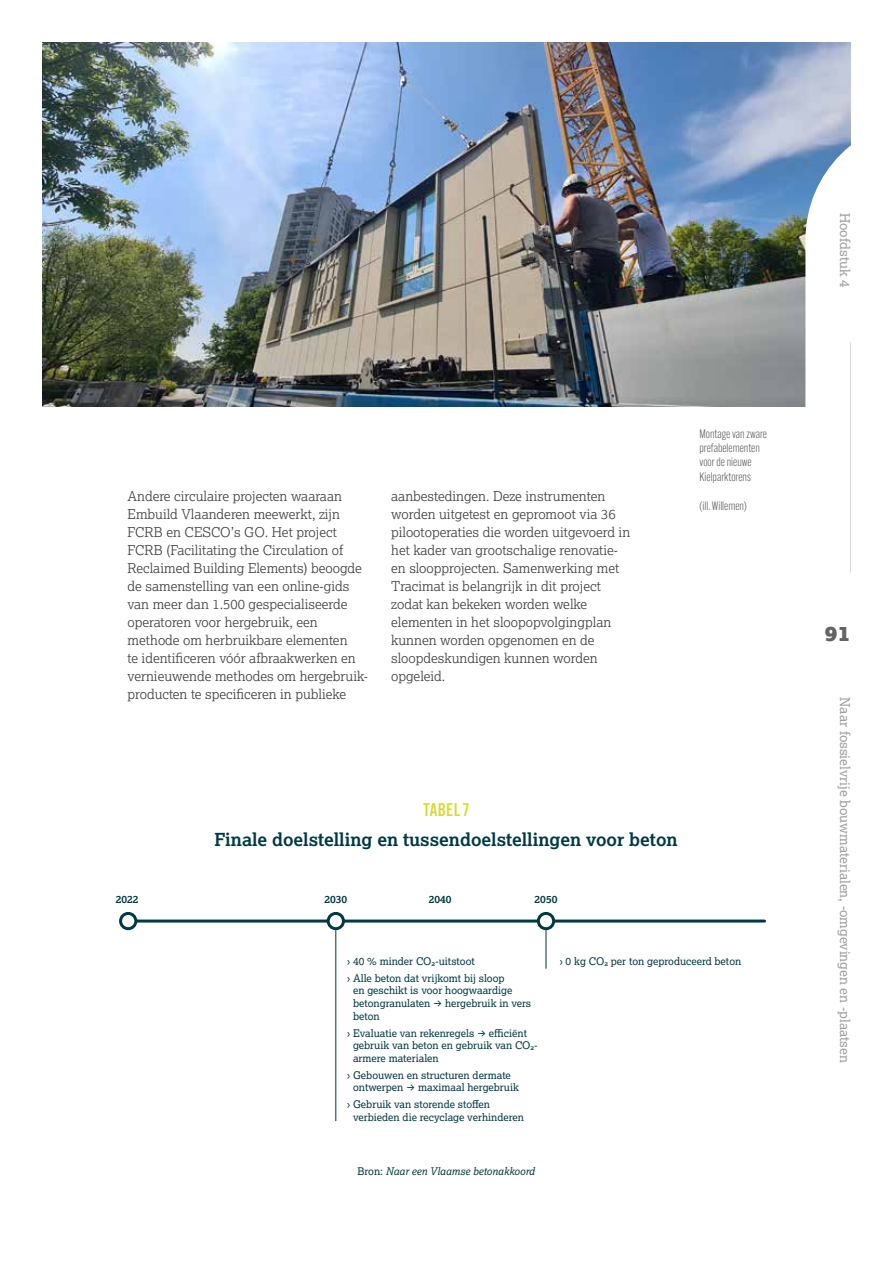
<style>
.page{position:relative;width:893px;height:1263px;background:#fff}
.page>*{position:absolute;margin:0;border:0;box-sizing:border-box;transform-origin:0 0}
.t1{font:900 21px "Lexia";color:#646363}
.t2{font:700 18px "Lexia";color:#003941}
.t3{font:500 18px "Alternate Gothic ATF";letter-spacing:.02em;color:#d7db2d}
.t4{font:300 13.5px/18px "Lexia";color:#3c3c3b}
.t5{font:13.5px "Lexia";color:#9d9d9c}
.t6{font:300 12px/14.4px "Alternate Gothic ATF";color:#575756}
.t7{font:10.5px/12.6px "Lexia";color:#003941}
.t8{font:italic 10.5px "Lexia";color:#003941}
.t9{font:700 10.5px "Lexia";color:#003941}
.s1{font-family:"SF Compact";font-weight:900}
.s2{font-style:normal}
</style>
<div class="page">
<img style="left:43px;top:43px;width:807px;height:363px">
<svg style="left:805px;top:119px;width:46px;height:288px"></svg>
<hr style="left:136px;top:919px;width:628px;height:3px;background:#003941">
<hr style="left:335px;top:930px;width:1px;height:191px;background:#003941">
<hr style="left:546px;top:930px;width:1px;height:39px;background:#003941">
<div style="left:119px;top:912px;width:18px;height:18px;border:3px solid #003941;border-radius:50%"></div>
<div style="left:328px;top:913px;width:15px;height:16px;background:#fff;border-radius:50%"></div>
<div style="left:327px;top:912px;width:18px;height:18px;border:3px solid #003941;border-radius:50%"></div>
<div style="left:538px;top:913px;width:16px;height:16px;background:#fff;border-radius:50%"></div>
<div style="left:537px;top:912px;width:18px;height:18px;border:3px solid #003941;border-radius:50%"></div>
<hr style="left:850px;top:342px;width:1px;height:231px;background:#dadada">
<p class="t4" style="left:128px;top:486px;width:242px">Andere circulaire projecten waaraan Embuild Vlaanderen meewerkt, zijn FCRB en CESCO’s GO. Het project FCRB (Facilitating the Circulation of Reclaimed Building Elements) beoogde de samenstelling van een online-gids van meer dan 1.500 gespecialiseerde operatoren voor hergebruik, een methode om herbruikbare elementen<br>te identificeren vóór afbraakwerken en vernieuwende methodes om hergebruik&shy;producten te specificeren in publieke</p>
<p class="t4" style="left:391px;top:486px;width:240px">aanbestedingen. Deze instrumenten worden uitgetest en gepromoot via 36 pilootoperaties die worden uitgevoerd in het kader van grootschalige renovatie&shy;en sloopprojecten. Samenwerking met Tracimat is belangrijk in dit project zodat kan bekeken worden welke elementen in het sloopopvolgingplan kunnen worden opgenomen en de sloopdeskundigen kunnen worden opgeleid.</p>
<p class="t6" style="left:699px;top:426px;width:69px">Montage van zware prefabelementen voor de nieuwe<br>Kielparktorens</p>
<p class="t6" style="left:699px;top:498px;width:49px">(ill. Willemen)</p>
<h2 class="t3" style="left:423px;top:798px;width:47px">TABEL 7</h2>
<h2 class="t2" style="left:214px;top:828px;width:465px">Finale doelstelling en tussendoelstellingen voor beton</h2>
<p class="t9" style="left:116px;top:892px;width:24px">2022</p>
<p class="t9" style="left:324px;top:892px;width:24px">2030</p>
<p class="t9" style="left:429px;top:892px;width:24px">2040</p>
<p class="t9" style="left:535px;top:892px;width:24px">2050</p>
<p class="t7" style="left:347px;top:952px;width:159px;line-height:16.8px">› 40 % minder CO2-uitstoot<br>› Alle beton dat vrijkomt bij sloop</p>
<p class="t7" style="left:353px;top:984px;width:180px">en geschikt is voor hoogwaardige betongranulaten <span class="s1">→</span> hergebruik in vers beton</p>
<p class="t7" style="left:353px;top:1026px;width:186px;text-indent:-6px">› Evaluatie van rekenregels <span class="s1">→</span> efficiënt gebruik van beton en gebruik van CO2- armere materialen</p>
<p class="t7" style="left:353px;top:1068px;width:167px;text-indent:-6px">› Gebouwen en structuren dermate ontwerpen <span class="s1">→</span> maximaal hergebruik</p>
<p class="t7" style="left:353px;top:1098px;width:172px;text-indent:-6px">› Gebruik van storende stoffen verbieden die recyclage verhinderen</p>
<p class="t8" style="left:357px;top:1164px;width:179px"><span class="s2">Bron:</span> Naar een Vlaamse betonakkoord</p>
<p class="t7" style="left:560px;top:955px;width:183px">› 0 kg CO2 per ton geproduceerd beton</p>
<p class="t5" style="left:854px;top:213px;width:76px;rotate:90deg">Hoofdstuk 4</p>
<h1 class="t1" style="left:825px;top:619px;width:27px">91</h1>
<p class="t5" style="left:854px;top:697px;width:367px;rotate:90deg">Naar fossielvrije bouwmaterialen, -omgevingen en -plaatsen</p>
</div>
